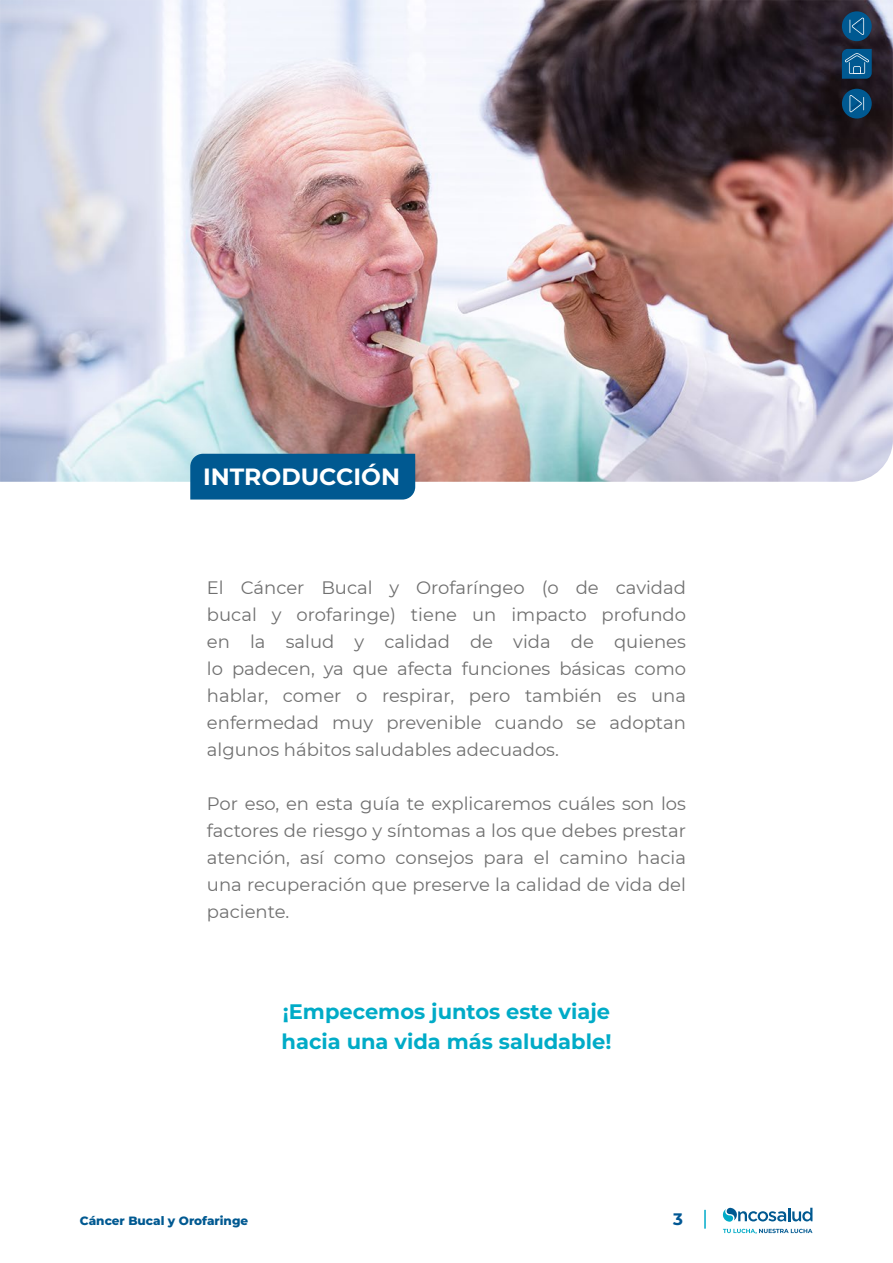
<style>
.page{position:relative;width:893px;height:1263px;background:#fff}
.page>*{position:absolute;margin:0;border:0;box-sizing:border-box;transform-origin:0 0}
.t1{font:700 23.55px "Montserrat";color:#fff}
.t2{font:700 21px/30px "Montserrat";color:#00abc7}
.t3{font:18px/27px "Montserrat";color:#707070;text-align:justify}
.t4{font:700 16.65px "Montserrat";color:#005794}
.t5{font:800 12px "Montserrat";color:#005991}
</style>
<div class="page">
<img style="left:0;top:0;width:893px;height:482px">
<svg style="left:704px;top:1210px;width:2px;height:18px"></svg>
<div style="left:190px;top:454px;width:225px;height:45px;background:#005991"></div>
<div style="left:842px;top:11px;width:30px;height:30px;background:#005991;border-radius:50%"></div>
<svg style="left:849px;top:18px;width:15px;height:17px"></svg>
<div style="left:842px;top:89px;width:30px;height:30px;background:#005991;border-radius:50%"></div>
<svg style="left:849px;top:95px;width:15px;height:17px"></svg>
<svg style="left:842px;top:49px;width:30px;height:30px"></svg>
<svg style="left:723px;top:1207px;width:89px;height:15px"></svg>
<svg style="left:723px;top:1229px;width:89px;height:4px"></svg>
<h1 class="t1" style="left:203px;top:461px;width:198px">INTRODUCCIÓN</h1>
<p class="t3" style="left:207px;top:573px;width:481px">El Cáncer Bucal y Orofaríngeo (o de cavidad bucal y orofaringe) tiene un impacto profundo en la salud y calidad de vida de quienes lo padecen, ya que afecta funciones básicas como hablar, comer o respirar, pero también es una enfermedad muy prevenible cuando se adoptan algunos hábitos saludables adecuados.</p>
<p class="t3" style="left:207px;top:789px;width:481px">Por eso, en esta guía te explicaremos cuáles son los factores de riesgo y síntomas a los que debes prestar atención, así como consejos para el camino hacia una recuperación que preserve la calidad de vida del paciente.</p>
<p class="t2" style="left:282px;top:996px;width:331px">¡Empecemos juntos este viaje hacia una vida más saludable!</p>
<p class="t5" style="left:80px;top:1212px;width:170px">Cáncer Bucal y Orofaringe</p>
<p class="t4" style="left:673px;top:1208px;width:11px">3</p>
</div>
